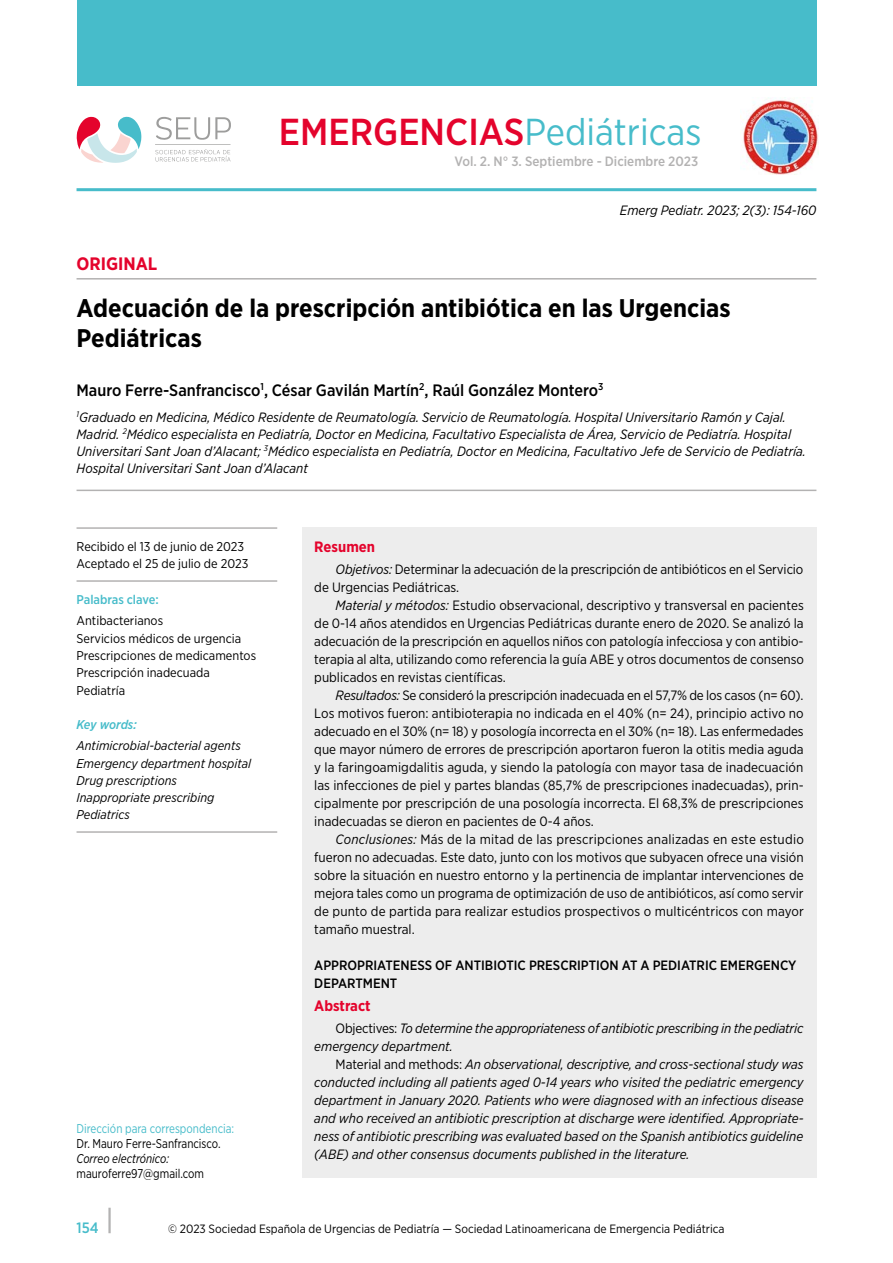
<style>
.page{position:relative;width:893px;height:1263px;background:#fff}
.page>*{position:absolute;margin:0;border:0;box-sizing:border-box;transform-origin:0 0}
.t1{font:500 37.5px "Gotham Narrow";color:#e4032c}
.t2{font:700 25.5px/30px "Gotham Narrow";color:#000}
.t3{font:700 18px "Gotham Narrow";color:#e4032c}
.t4{font:500 16.5px "Gotham Narrow";color:#000}
.t5{font:700 15px "Gotham Narrow";color:#e4032c}
.t6{font:500 15px "Gotham Narrow";color:#47bcca}
.t7{font:13.5px/18px "Gotham Narrow";color:#000;text-align:justify}
.t8{font:italic 13.5px/18px "Gotham Narrow";color:#000}
.t9{font:500 13.5px/18px "Gotham Narrow";color:#000}
.t10{font:500 13.5px "Gotham Narrow";color:#b3b2b2}
.t11{font:12.75px/17.2px "Gotham Narrow";color:#000}
.t12{font:italic 12.75px/17.2px "Gotham Narrow";color:#000}
.t13{font:12.75px "Gotham Narrow";color:#000;scale:.9 1}
.t14{font:12.75px "Gotham Narrow";color:#47bcca;scale:.9 1}
.t15{font:italic 12.75px "Gotham Narrow";color:#000;scale:.9 1}
.t16{font:500 12.75px "Gotham Narrow";color:#47bcca}
.t17{font:italic 500 12.75px "Gotham Narrow";letter-spacing:-.01em;color:#47bcca}
.t18{font:12px "Gotham Narrow";color:#000}
.s1{font-weight:400;color:#47bcca}
.s2{font-style:italic}
.s3{font-style:normal}
</style>
<div class="page">
<hr style="left:108px;top:1208px;width:3px;height:25px;background:#b3b2b2">
<hr style="left:77px;top:188px;width:739px;height:3px;background:#47bcca">
<hr style="left:77px;top:490px;width:739px;height:1px;background:#b3b2b2">
<hr style="left:77px;top:278px;width:739px;height:2px;background:#b3b2b2">
<hr style="left:77px;top:831px;width:200px;height:2px;background:#b3b2b2">
<hr style="left:77px;top:527px;width:200px;height:2px;background:#b3b2b2">
<hr style="left:77px;top:580px;width:200px;height:2px;background:#b3b2b2">
<div style="left:302px;top:527px;width:514px;height:651px;background:#ededed"></div>
<img style="left:743px;top:100px;width:76px;height:75px">
<svg style="left:77px;top:116px;width:64px;height:47px"></svg>
<svg style="left:155px;top:117px;width:76px;height:45px"></svg>
<div style="left:77px;top:0;width:739px;height:85px;background:#47bcca"></div>
<h1 class="t1" style="left:279px;top:108px;width:424px">EMERGENCIAS<span class="s1">Pediátricas</span></h1>
<p class="t10" style="left:454px;top:153px;width:245px">Vol. 2. N° 3. Septiembre - Diciembre 2023</p>
<p class="t8" style="left:620px;top:201px;width:198px">Emerg Pediatr. 2023; 2(3): 154-160</p>
<h3 class="t3" style="left:77px;top:252px;width:82px">ORIGINAL</h3>
<h2 class="t2" style="left:77px;top:292px;width:655px">Adecuación de la prescripción antibiótica en las Urgencias<br>Pediátricas</h2>
<p class="t4" style="left:77px;top:380px;width:528px">Mauro Ferre-Sanfrancisco<sup>1</sup>, César Gavilán Martín<sup>2</sup>, Raúl González Montero<sup>3</sup></p>
<p class="t8" style="left:77px;top:408px;width:731px;line-height:17.2px"><sup>1</sup>Graduado en Medicina, Médico Residente de Reumatología. Servicio de Reumatología. Hospital Universitario Ramón y Cajal.<br>Madrid. <sup>2</sup>Médico especialista en Pediatría, Doctor en Medicina, Facultativo Especialista de Área, Servicio de Pediatría. Hospital Universitari Sant Joan d’Alacant; <sup>3</sup>Médico especialista en Pediatría, Doctor en Medicina, Facultativo Jefe de Servicio de Pediatría.<br>Hospital Universitari Sant Joan d’Alacant</p>
<p class="t11" style="left:77px;top:538px;width:173px">Recibido el 13 de junio de 2023<br>Aceptado el 25 de julio de 2023</p>
<p class="t16" style="left:77px;top:591px;width:84px">Palabras clave:</p>
<p class="t11" style="left:77px;top:612px;width:181px">Antibacterianos<br>Servicios médicos de urgencia<br>Prescripciones de medicamentos<br>Prescripción inadecuada<br>Pediatría</p>
<p class="t17" style="left:77px;top:716px;width:62px">Key words:</p>
<p class="t12" style="left:77px;top:737px;width:176px">Antimicrobial-bacterial agents<br>Emergency department hospital<br>Drug prescriptions<br>Inappropriate prescribing<br>Pediatrics</p>
<p class="t14" style="left:77px;top:1120px;width:177px">Dirección para correspondencia:</p>
<p class="t13" style="left:77px;top:1135px;width:162px">Dr. Mauro Ferre-Sanfrancisco.</p>
<p class="t15" style="left:77px;top:1150px;width:104px">Correo electrónico:</p>
<p class="t13" style="left:77px;top:1165px;width:143px">mauroferre97@gmail.com</p>
<p class="t5" style="left:314px;top:537px;width:62px">Resumen</p>
<p class="t7" style="left:314px;top:560px;width:491px;text-indent:21px"><span class="s2">Objetivos:</span> Determinar la adecuación de la prescripción de antibióticos en el Servicio de Urgencias Pediátricas.</p>
<p class="t7" style="left:314px;top:596px;width:491px;text-indent:21px"><span class="s2">Material y métodos:</span> Estudio observacional, descriptivo y transversal en pacientes de 0-14 años atendidos en Urgencias Pediátricas durante enero de 2020. Se analizó la adecuación de la prescripción en aquellos niños con patología infecciosa y con antibio&shy;terapia al alta, utilizando como referencia la guía ABE y otros documentos de consenso publicados en revistas científicas.</p>
<p class="t7" style="left:314px;top:686px;width:491px;text-indent:21px"><span class="s2">Resultados:</span> Se consideró la prescripción inadecuada en el 57,7% de los casos (n= 60).<br>Los motivos fueron: antibioterapia no indicada en el 40% (n= 24), principio activo no adecuado en el 30% (n= 18) y posología incorrecta en el 30% (n= 18). Las enfermedades que mayor número de errores de prescripción aportaron fueron la otitis media aguda y la faringoamigdalitis aguda, y siendo la patología con mayor tasa de inadecuación las infecciones de piel y partes blandas (85,7% de prescripciones inadecuadas), prin&shy;cipalmente por prescripción de una posología incorrecta. El 68,3% de prescripciones inadecuadas se dieron en pacientes de 0-4 años.</p>
<p class="t7" style="left:314px;top:830px;width:491px;text-indent:21px"><span class="s2">Conclusiones:</span> Más de la mitad de las prescripciones analizadas en este estudio fueron no adecuadas. Este dato, junto con los motivos que subyacen ofrece una visión sobre la situación en nuestro entorno y la pertinencia de implantar intervenciones de mejora tales como un programa de optimización de uso de antibióticos, así como servir de punto de partida para realizar estudios prospectivos o multicéntricos con mayor tamaño muestral.</p>
<p class="t9" style="left:314px;top:956px;width:484px">APPROPRIATENESS OF ANTIBIOTIC PRESCRIPTION AT A PEDIATRIC EMERGENCY<br>DEPARTMENT</p>
<p class="t5" style="left:314px;top:996px;width:58px">Abstract</p>
<p class="t8" style="left:314px;top:1019px;width:491px;text-indent:21px"><span class="s3">Objectives:</span> To determine the appropriateness of antibiotic prescribing in the pediatric emergency department.</p>
<p class="t8" style="left:314px;top:1055px;width:491px;text-align:justify;text-indent:21px"><span class="s3">Material and methods:</span> An observational, descriptive, and cross-sectional study was conducted including all patients aged 0-14 years who visited the pediatric emergency department in January 2020. Patients who were diagnosed with an infectious disease and who received an antibiotic prescription at discharge were identified. Appropriate&shy;ness of antibiotic prescribing was evaluated based on the Spanish antibiotics guideline (ABE) and other consensus documents published in the literature.</p>
<p class="t6" style="left:77px;top:1218px;width:24px">154</p>
<p class="t18" style="left:168px;top:1221px;width:558px">© 2023 Sociedad Española de Urgencias de Pediatría — Sociedad Latinoamericana de Emergencia Pediátrica</p>
</div>
